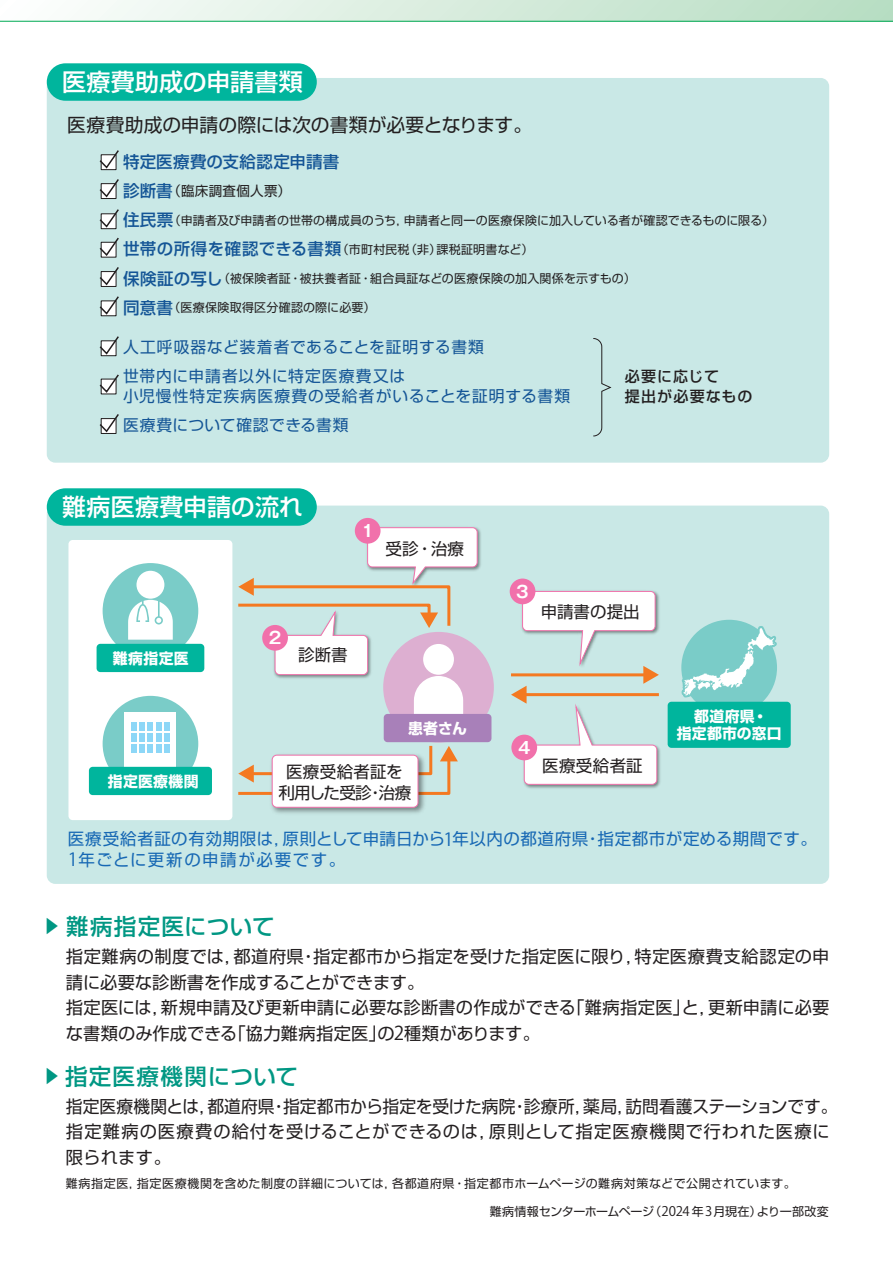
<style>
.page{position:relative;width:893px;height:1263px;background:#fff}
.page>*{position:absolute;margin:0;border:0;box-sizing:border-box;transform-origin:0 0}
.t1{font:500 24px "Shin Go Pr 6 N";letter-spacing:.005em;color:#fff}
.t2{font:500 22.5px "Shin Go Pr 6 N";letter-spacing:.05em;color:#009783}
.t3{font:18.75px "Shin Go Pr 6 N";color:#231f20}
.t4{font:500 18px "Shin Go Pr 6 N";color:#009783}
.t5{font:17.25px/25.5px "Shin Go Pr 6 N";letter-spacing:.01em;color:#231f20}
.t6{font:16.5px/20.2px "Shin Go Pr 6 N";letter-spacing:.035em;color:#1768b4}
.t7{font:16.5px "Shin Go Pr 6 N";color:#231f20}
.t8{font:16.5px/20.7px "Shin Go Pr 6 N";letter-spacing:-.03em;color:#231f20;text-align:center}
.t9{font:500 16.5px "Shin Go Pr 6 N";letter-spacing:.01em;color:#145596}
.t10{font:700 16.5px "Gothic MB101 Pro De";color:#fff}
.t11{font:15.75px/29.2px "Shin Go Pr 6 N";letter-spacing:.055em;color:#145596}
.t12{font:500 15px/20.2px "Shin Go Pr 6 N";letter-spacing:.07em;color:#231f20}
.t13{font:700 14.85px/17.9px "Shin Go Pr 6 N";letter-spacing:.015em;color:#fff;text-align:center}
.t14{font:13.5px "Shin Go Pr 6 N";letter-spacing:.02em;color:#231f20}
.t15{font:12px "Shin Go Pr 6 N";letter-spacing:.015em;color:#231f20}
.t16{font:12px "Shin Go Pr 6 N";letter-spacing:.035em;color:#231f20}
.t17{font:12px "Shin Go Pr 6 N";letter-spacing:-.02em;color:#231f20}
.s1{font-weight:500;font-size:16.5px;color:#145596}
.s2{font-family:"Koz Go Pr 6 N";font-size:18.15px}
.s3{font-family:"Koz Go Pr 6 N";font-size:19.05px}
.s4{font-family:"Koz Go Pr 6 N";font-size:13.2px}
</style>
<div class="page">
<div style="left:47px;top:78px;width:782px;height:385px;background:#c9e8e6;border-radius:9px"></div>
<div style="left:0;top:0;width:893px;height:21px;background:linear-gradient(to right,#fdfefd,#b6ddc1)"></div>
<hr style="left:0;top:21px;width:893px;height:1px;background:#00aa54">
<div style="left:47px;top:506px;width:782px;height:378px;background:#c9e8e6;border-radius:9px"></div>
<div style="left:68px;top:540px;width:164px;height:280px;background:#fff;border-radius:4px"></div>
<svg style="left:593px;top:338px;width:19px;height:99px"></svg>
<div style="left:47px;top:488px;width:270px;height:38px;background:#00b59d;border-radius:19px"></div>
<div style="left:47px;top:63px;width:270px;height:38px;background:#00b59d;border-radius:19px"></div>
<img style="left:525px;top:748px;width:135px;height:41px">
<div style="left:383px;top:632px;width:111px;height:110px;background:#ddafd1;border-radius:50%"></div>
<div style="left:384px;top:714px;width:107px;height:28px;background:#a880b9;border-radius:4px"></div>
<div style="left:668px;top:702px;width:123px;height:46px;background:#00b59d;border-radius:4px"></div>
<svg style="left:678px;top:624px;width:102px;height:78px"></svg>
<img style="left:535px;top:589px;width:116px;height:2px">
<div style="left:510px;top:578px;width:25px;height:26px;background:#f171ab;border-radius:50%"></div>
<img style="left:478px;top:528px;width:3px;height:42px">
<div style="left:355px;top:518px;width:26px;height:26px;background:#f171ab;border-radius:50%"></div>
<svg style="left:511px;top:591px;width:148px;height:194px"></svg>
<svg style="left:238px;top:745px;width:220px;height:50px"></svg>
<svg style="left:238px;top:527px;width:240px;height:193px"></svg>
<div style="left:103px;top:563px;width:95px;height:96px;background:#7accc8;border-radius:50%"></div>
<div style="left:97px;top:644px;width:107px;height:28px;background:#00b59d;border-radius:4px"></div>
<div style="left:136px;top:571px;width:28px;height:28px;background:#fff;border-radius:50%"></div>
<svg style="left:128px;top:600px;width:45px;height:40px;background:#e3f4f3"></svg>
<div style="left:103px;top:696px;width:95px;height:95px;background:#7accc8;border-radius:50%"></div>
<div style="left:125px;top:713px;width:51px;height:57px;background:#fff"></div>
<div style="left:139px;top:722px;width:6px;height:8px;background:#8dd7f7"></div>
<div style="left:131px;top:722px;width:6px;height:8px;background:#8dd7f7"></div>
<div style="left:139px;top:733px;width:6px;height:9px;background:#8dd7f7"></div>
<div style="left:148px;top:722px;width:5px;height:8px;background:#8dd7f7"></div>
<div style="left:148px;top:733px;width:5px;height:9px;background:#8dd7f7"></div>
<div style="left:156px;top:722px;width:5px;height:8px;background:#8dd7f7"></div>
<div style="left:156px;top:733px;width:5px;height:9px;background:#8dd7f7"></div>
<div style="left:131px;top:733px;width:6px;height:9px;background:#8dd7f7"></div>
<div style="left:139px;top:744px;width:6px;height:9px;background:#8dd7f7"></div>
<div style="left:148px;top:744px;width:5px;height:9px;background:#8dd7f7"></div>
<div style="left:156px;top:744px;width:5px;height:9px;background:#8dd7f7"></div>
<div style="left:164px;top:722px;width:6px;height:8px;background:#8dd7f7"></div>
<div style="left:164px;top:733px;width:6px;height:9px;background:#8dd7f7"></div>
<div style="left:164px;top:744px;width:6px;height:9px;background:#8dd7f7"></div>
<div style="left:131px;top:744px;width:6px;height:9px;background:#8dd7f7"></div>
<div style="left:89px;top:767px;width:123px;height:28px;background:#00b59d;border-radius:4px"></div>
<img style="left:267px;top:750px;width:161px;height:64px">
<div style="left:272px;top:755px;width:146px;height:52px;background:#fff;border-radius:5px"></div>
<div style="left:272px;top:755px;width:146px;height:53px;border:1px solid #f171ab;border-radius:5px"></div>
<svg style="left:99px;top:150px;width:20px;height:20px"></svg>
<svg style="left:99px;top:179px;width:20px;height:20px"></svg>
<svg style="left:99px;top:209px;width:20px;height:20px"></svg>
<div style="left:101px;top:242px;width:15px;height:16px;background:#5f6666"></div>
<svg style="left:99px;top:237px;width:20px;height:20px"></svg>
<svg style="left:99px;top:267px;width:20px;height:20px"></svg>
<svg style="left:99px;top:296px;width:20px;height:20px"></svg>
<svg style="left:99px;top:336px;width:20px;height:20px"></svg>
<svg style="left:99px;top:374px;width:20px;height:20px"></svg>
<svg style="left:99px;top:414px;width:20px;height:20px"></svg>
<h1 class="t1" style="left:62px;top:62px;width:242px">医療費助成の申請書類</h1>
<p class="t3" style="left:67px;top:109px;width:466px">医療費助成の申請の際には次の書類が必要となります。</p>
<p class="t9" style="left:123px;top:148px;width:218px">特定医療費の支給認定申請書</p>
<p class="t14" style="left:123px;top:180px;width:170px"><span class="s1">診断書</span>（臨床調査個人票）</p>
<p class="t15" style="left:123px;top:210px;width:652px"><span class="s1">住民票</span>（申請者及び申請者の世帯の構成員のうち，申請者と同一の医療保険に加入している者が確認できるものに限る）</p>
<p class="t15" style="left:123px;top:239px;width:412px"><span class="s1">世帯の所得を確認できる書類</span>（市町村民税（非）課税証明書など）</p>
<p class="t15" style="left:123px;top:269px;width:514px"><span class="s1">保険証の写し</span>（被保険者証・被扶養者証・組合員証などの医療保険の加入関係を示すもの）</p>
<p class="t15" style="left:123px;top:298px;width:254px"><span class="s1">同意書</span>（医療保険取得区分確認の際に必要）</p>
<p class="t11" style="left:123px;top:331px;width:362px">人工呼吸器など装着者であることを証明する書類世帯内に申請者以外に特定医療費又は</p>
<p class="t11" style="left:123px;top:380px;width:449px">小児慢性特定疾病医療費の受給者がいることを証明する書類医療費について確認できる書類</p>
<p class="t12" style="left:625px;top:365px;width:129px">必要に応じて<br>提出が必要なもの</p>
<h1 class="t1" style="left:62px;top:487px;width:242px">難病医療費申請の流れ</h1>
<p class="t10" style="left:361px;top:517px;width:14px">1</p>
<p class="t7" style="left:386px;top:535px;width:80px">受診・治療</p>
<p class="t13" style="left:113px;top:649px;width:77px">難病指定医</p>
<p class="t10" style="left:269px;top:624px;width:14px">2</p>
<p class="t7" style="left:298px;top:641px;width:51px">診断書</p>
<p class="t13" style="left:408px;top:719px;width:60px">患者さん</p>
<p class="t10" style="left:516px;top:578px;width:14px">3</p>
<p class="t7" style="left:541px;top:598px;width:101px">申請書の提出</p>
<p class="t10" style="left:518px;top:734px;width:14px">4</p>
<p class="t13" style="left:677px;top:707px;width:106px">都道府県・<br>指定都市の窓口</p>
<p class="t7" style="left:542px;top:752px;width:102px">医療受給者証</p>
<p class="t8" style="left:278px;top:760px;width:134px">医療受給者証を利用した受診・治療</p>
<p class="t6" style="left:68px;top:828px;width:750px">医療受給者証の有効期限は，原則として申請日から<span class="s2">1</span>年以内の都道府県・指定都市が定める期間です。<br><span class="s2">1</span>年ごとに更新の申請が必要です。</p>
<p class="t13" style="left:108px;top:772px;width:92px">指定医療機関</p>
<p class="t4" style="left:66px;top:917px;width:19px;rotate:90deg">▲</p>
<h2 class="t2" style="left:66px;top:908px;width:210px">難病指定医について</h2>
<p class="t5" style="left:66px;top:942px;width:765px">指定難病の制度では，都道府県・指定都市から指定を受けた指定医に限り，特定医療費支給認定の申請に必要な診断書を作成することができます。<br>指定医には，新規申請及び更新申請に必要な診断書の作成ができる「難病指定医」と，更新申請に必要な書類のみ作成できる「協力難病指定医」の<span class="s3">2</span>種類があります。</p>
<p class="t4" style="left:66px;top:1067px;width:19px;rotate:90deg">▲</p>
<h2 class="t2" style="left:65px;top:1058px;width:234px">指定医療機関について</h2>
<p class="t5" style="left:66px;top:1092px;width:773px">指定医療機関とは，都道府県・指定都市から指定を受けた病院・診療所，薬局，訪問看護ステーションです。指定難病の医療費の給付を受けることができるのは，原則として指定医療機関で行われた医療に限られます。</p>
<p class="t16" style="left:66px;top:1174px;width:731px">難病指定医，指定医療機関を含めた制度の詳細については，各都道府県・指定都市ホームページの難病対策などで公開されています。</p>
<p class="t17" style="left:490px;top:1201px;width:341px">難病情報センターホームページ（<span class="s4">2024</span> 年<span class="s4">3</span>月現在）より一部改変</p>
</div>
